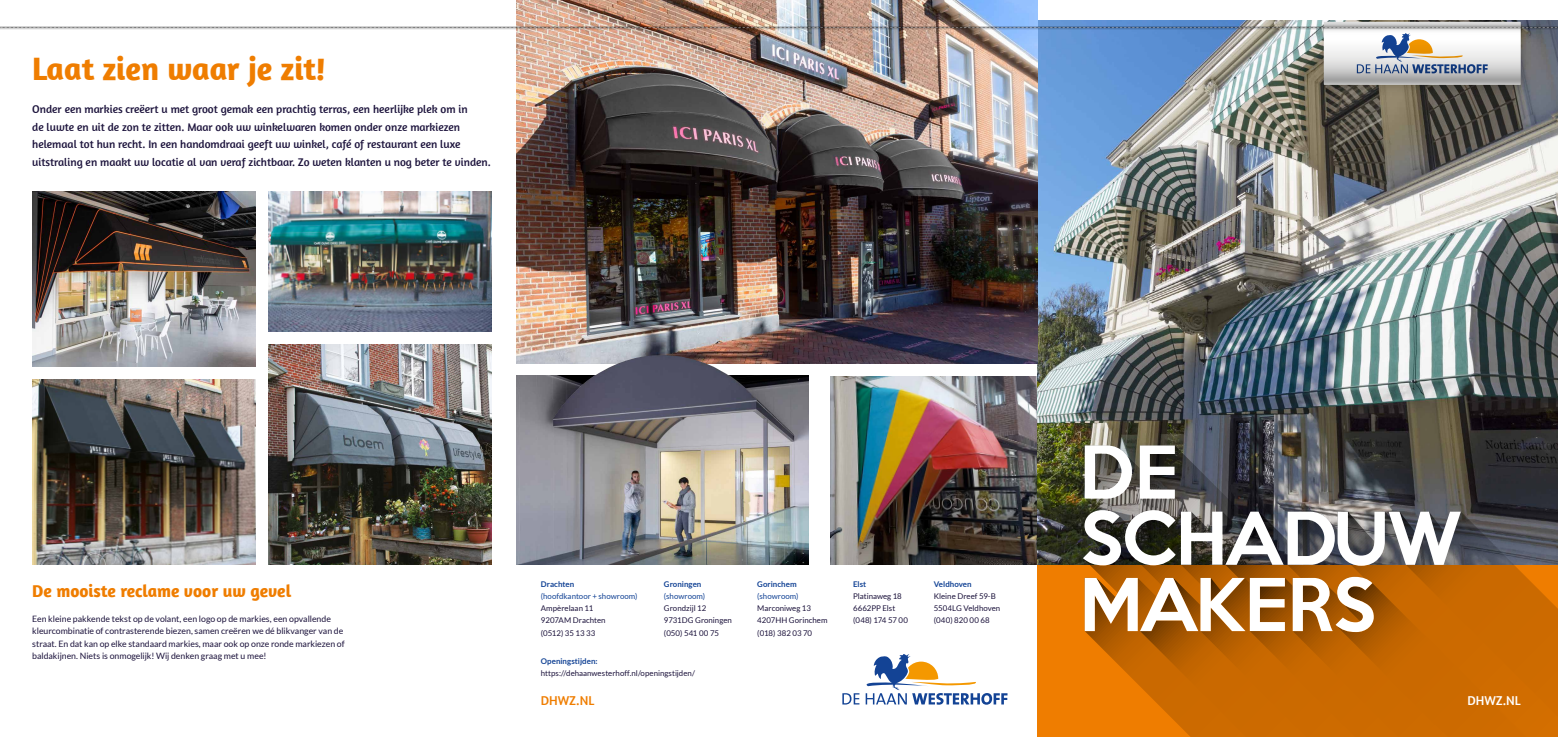
<style>
.page{position:relative;width:1558px;height:737px;background:#fff}
.page>*{position:absolute;margin:0;border:0;box-sizing:border-box;transform-origin:0 0}
.t1{font:700 32.38px "Amaranth";color:#ef7d00}
.t2{font:700 17.5px "Amaranth";color:#ef7d00}
.t3{font:13.12px "Amaranth";color:#ef7d00}
.t4{font:13.12px "Amaranth";color:#fff}
.t5{font:11.38px/17.5px "Amaranth";color:#1c133c}
.t6{font:8.75px/12.2px "Lato";color:#1c133c}
.t7{font:7.88px/12.2px "Lato";color:#1c133c}
.t8{font:700 7.88px "Lato";letter-spacing:.005em;color:#134395}
.t9{font:7.88px "Lato";letter-spacing:.005em;color:#134395}
</style>
<div class="page">
<img style="left:830px;top:376px;width:207px;height:188px">
<img style="left:268px;top:344px;width:223px;height:220px">
<img style="left:268px;top:191px;width:223px;height:141px">
<img style="left:32px;top:379px;width:223px;height:185px">
<div style="left:1037px;top:564px;width:521px;height:173px;background:#ef7d00"></div>
<img style="left:1037px;top:21px;width:521px;height:543px">
<svg style="left:1140px;top:445px;width:408px;height:65px;background:#48484a"></svg>
<svg style="left:1084px;top:445px;width:48px;height:53px"></svg>
<svg style="left:1140px;top:445px;width:35px;height:53px"></svg>
<svg style="left:1083px;top:510px;width:475px;height:227px;background:#ba7a34"></svg>
<img style="left:32px;top:191px;width:223px;height:176px">
<img style="left:516px;top:0;width:521px;height:363px">
<img style="left:516px;top:375px;width:293px;height:189px">
<img style="left:553px;top:355px;width:241px;height:209px">
<hr style="left:1520px;top:25px;width:38px;height:3px;background:#000">
<hr style="left:1520px;top:28px;width:38px;height:2px;background:#000">
<img style="left:0;top:22px;width:1557px;height:74px">
<svg style="left:842px;top:654px;width:165px;height:50px"></svg>
<h1 class="t1" style="left:32px;top:48px;width:295px">Laat zien waar je zit!</h1>
<p class="t5" style="left:32px;top:100px;width:460px">Onder een markies creëert u met groot gemak een prachtig terras, een heerlijke plek om in<br>de luwte en uit de zon te zitten. Maar ook uw winkelwaren komen onder onze markiezen helemaal tot hun recht. In een handomdraai geeft uw winkel, café of restaurant een luxe uitstraling en maakt uw locatie al van veraf zichtbaar. Zo weten klanten u nog beter te vinden.</p>
<h2 class="t2" style="left:32px;top:580px;width:260px">De mooiste reclame voor uw gevel</h2>
<p class="t6" style="left:32px;top:612px;width:314px">Een kleine pakkende tekst op de volant, een logo op de markies, een opvallende kleurcombinatie of contrasterende biezen, samen creëren we dé blikvanger van de straat. En dat kan op elke standaard markies, maar ook op onze ronde markiezen of baldakijnen. Niets is onmogelijk! Wij denken graag met u mee!</p>
<p class="t8" style="left:541px;top:579px;width:35px">Drachten</p>
<p class="t9" style="left:541px;top:591px;width:98px">(hoofdkantoor + showroom)</p>
<p class="t7" style="left:541px;top:602px;width:66px">Ampèrelaan 11<br>9207AM Drachten (0512) 35 13 33</p>
<p class="t8" style="left:664px;top:579px;width:39px">Groningen</p>
<p class="t9" style="left:664px;top:591px;width:43px">(showroom)</p>
<p class="t7" style="left:664px;top:602px;width:69px">Grondzijl 12<br>9731DG Groningen (050) 541 00 75</p>
<p class="t8" style="left:541px;top:656px;width:58px">Openingstijden:</p>
<p class="t7" style="left:541px;top:667px;width:156px">https://dehaanwesterhoff.nl/openingstijden/</p>
<p class="t8" style="left:757px;top:579px;width:41px">Gorinchem</p>
<p class="t9" style="left:757px;top:591px;width:43px">(showroom)</p>
<p class="t7" style="left:757px;top:602px;width:72px">Marconiweg 13<br>4207HH Gorinchem (018) 382 03 70</p>
<p class="t8" style="left:853px;top:579px;width:15px">Elst</p>
<p class="t7" style="left:853px;top:590px;width:56px">Platinaweg 18<br>6662PP Elst (048) 174 57 00</p>
<p class="t8" style="left:934px;top:579px;width:39px">Veldhoven</p>
<p class="t7" style="left:934px;top:589px;width:68px">Kleine Dreef 59-B<br>5504LG Veldhoven (040) 820 00 68</p>
<p class="t3" style="left:541px;top:692px;width:55px">DHWZ.NL</p>
<p class="t4" style="left:1467px;top:693px;width:55px">DHWZ.NL</p>
</div>
